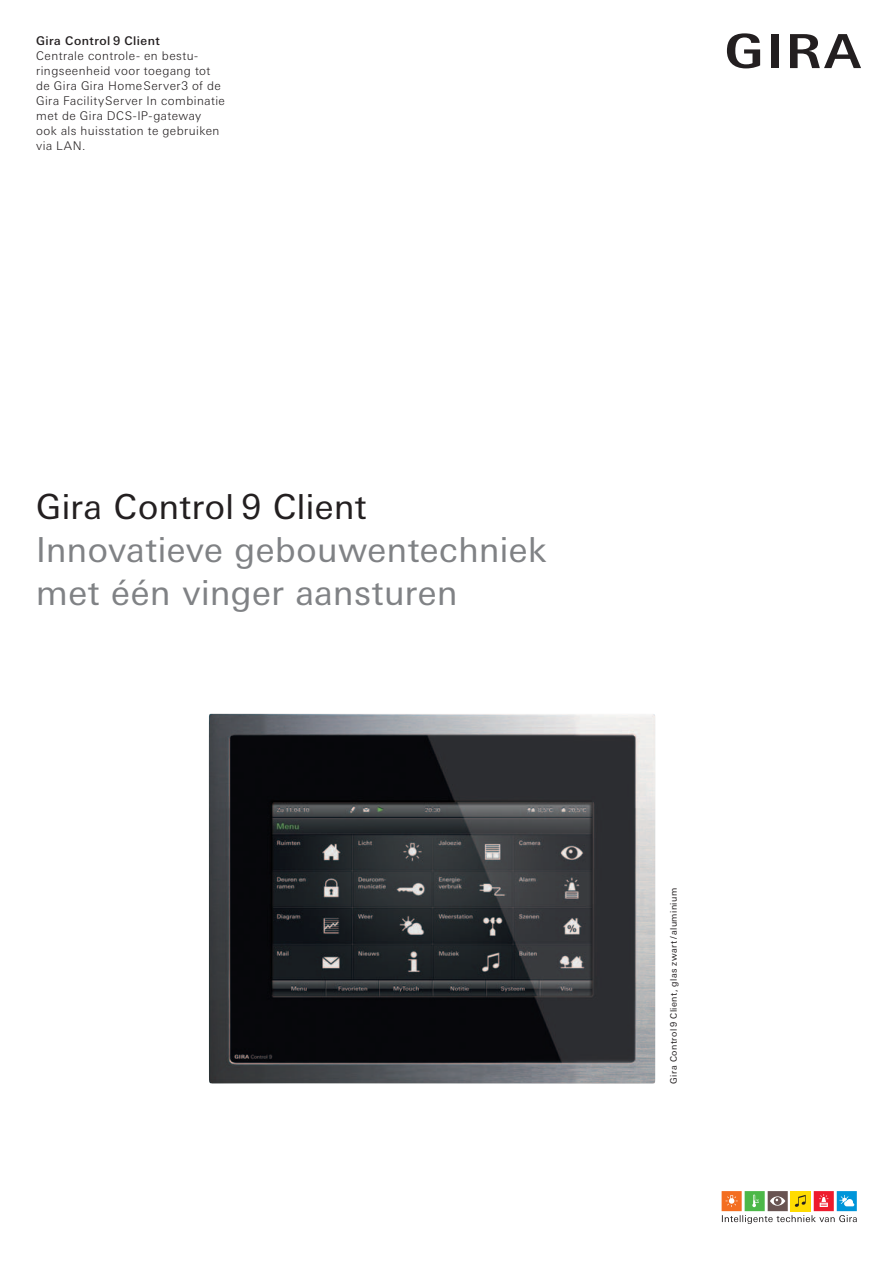
<style>
.page{position:relative;width:893px;height:1263px;background:#fff}
.page>*{position:absolute;margin:0;border:0;box-sizing:border-box;transform-origin:0 0}
.t1{font:34.5px/43.2px "Linotype Univers Basic";letter-spacing:.015em;color:#808285}
.t2{font:34.5px "Linotype Univers Basic";letter-spacing:.015em;color:#231f20}
.t3{font:300 12px/15px "Linotype Univers Basic";letter-spacing:.04em;color:#231f20}
.t4{font:500 12px "Linotype Univers Basic";letter-spacing:.04em;color:#231f20}
.t5{font:9px "Linotype Univers Basic";letter-spacing:.045em;color:#231f20}
</style>
<div class="page">
<img style="left:209px;top:714px;width:446px;height:369px">
<div style="left:771px;top:34px;width:7px;height:34px;background:#231f20"></div>
<svg style="left:727px;top:33px;width:33px;height:35px"></svg>
<svg style="left:790px;top:34px;width:71px;height:34px"></svg>
<svg style="left:722px;top:1191px;width:135px;height:33px"></svg>
<p class="t4" style="left:36px;top:36px;width:125px">Gira Control 9 Client</p>
<p class="t3" style="left:36px;top:49px;width:190px">Centrale controle- en bestu&shy;ringseenheid voor toegang tot de Gira Gira Home Server3 of de<br>Gira Facility Server In combinatie met de Gira DCS-IP-gateway ook als huisstation te gebruiken via LAN.</p>
<h1 class="t2" style="left:36px;top:492px;width:332px">Gira Control 9 Client</h1>
<h1 class="t1" style="left:36px;top:530px;width:512px">Innovatieve gebouwentechniek met één vinger aansturen</h1>
<p class="t5" style="left:670px;top:1083px;width:197px;rotate:-90deg">Gira Control 9 Client, glas zwart / aluminium</p>
</div>
